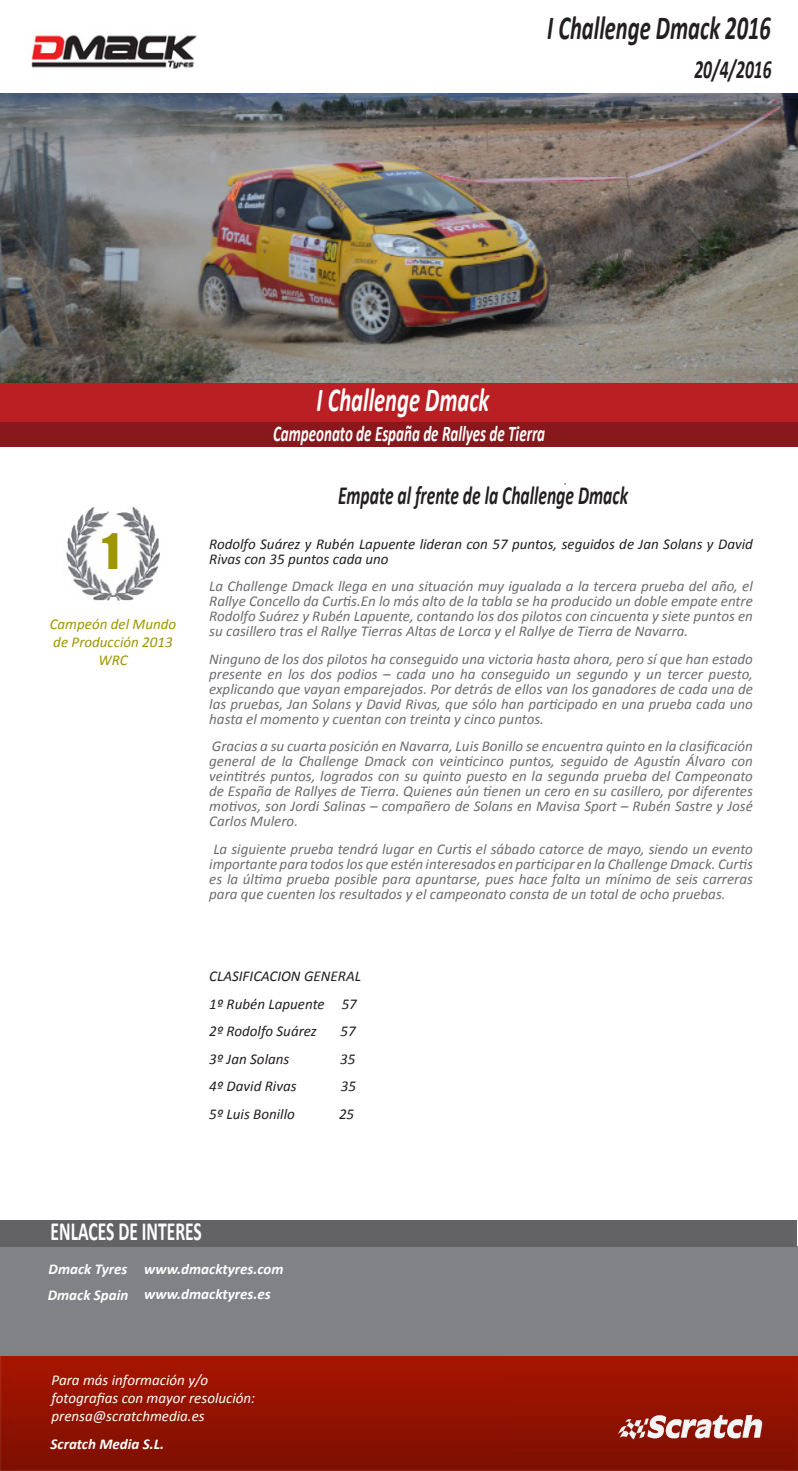
<style>
.page{position:relative;width:798px;height:1471px;background:#fff}
.page>*{position:absolute;margin:0;border:0;box-sizing:border-box;transform-origin:0 0}
.t1{font:45px "Impact";color:#9e9503}
.t2{font:italic 700 33.75px "Calibri";color:#231f20;scale:.67 1}
.t3{font:italic 700 33.75px "Calibri";color:#fff;scale:.67 1}
.t4{font:italic 700 26.25px "Calibri";color:#231f20;scale:.67 1}
.t5{font:700 26.25px "Calibri";color:#fff;scale:.67 1}
.t6{font:italic 700 22.5px "Calibri";color:#fff;scale:.67 1}
.t7{font:italic 15px/15px "Calibri";color:#6c6d70;text-align:justify}
.t8{font:italic 15px/27.5px "Calibri";color:#231f20}
.t9{font:italic 15px/18px "Calibri";color:#fff}
.t10{font:italic 700 15px "Calibri";color:#fff}
.t11{font:italic 15px/18px "Calibri";color:#9e9503;text-align:center}
</style>
<div class="page">
<img style="left:31px;top:35px;width:166px;height:34px">
<div style="left:0;top:1246px;width:797px;height:110px;background:#808285"></div>
<img style="left:0;top:1356px;width:507px;height:114px">
<img style="left:507px;top:1356px;width:290px;height:114px">
<img style="left:609px;top:1413px;width:160px;height:27px">
<img style="left:66px;top:507px;width:94px;height:94px">
<div style="left:1px;top:1220px;width:795px;height:26px;background:#636366"></div>
<img style="left:0;top:94px;width:797px;height:289px">
<div style="left:0;top:383px;width:797px;height:39px;background:#ba1f24"></div>
<div style="left:0;top:422px;width:797px;height:24px;background:#88181b"></div>
<h2 class="t2" style="left:547px;top:6px;width:335px">I Challenge Dmack 2016</h2>
<h3 class="t4" style="left:694px;top:53px;width:117px">20/4/2016</h3>
<h1 class="t1" style="left:102px;top:516px;width:19px">1</h1>
<p class="t11" style="left:50px;top:614px;width:128px">Campeón del Mundo de Producción 2013<br>WRC</p>
<h2 class="t3" style="left:316px;top:378px;width:259px">I Challenge Dmack</h2>
<h3 class="t6" style="left:273px;top:419px;width:407px">Campeonato de España de Rallyes de Tierra</h3>
<h3 class="t4" style="left:338px;top:478px;width:434px">Empate al frente de la Challenge Dmack</h3>
<p class="t8" style="left:209px;top:536px;width:545px;line-height:15px">Rodolfo Suárez y Rubén Lapuente lideran con 57 puntos, seguidos de Jan Solans y David<br>Rivas con 35 puntos cada uno</p>
<p class="t7" style="left:209px;top:578px;width:545px">La Challenge Dmack llega en una situación muy igualada a la tercera prueba del año, el Rallye Concello da Curtis.En lo más alto de la tabla se ha producido un doble empate entre Rodolfo Suárez y Rubén Lapuente, contando los dos pilotos con cincuenta y siete puntos en su casillero tras el Rallye Tierras Altas de Lorca y el Rallye de Tierra de Navarra.</p>
<p class="t7" style="left:209px;top:651px;width:545px">Ninguno de los dos pilotos ha conseguido una victoria hasta ahora, pero sí que han estado presente en los dos podios – cada uno ha conseguido un segundo y un tercer puesto, explicando que vayan emparejados. Por detrás de ellos van los ganadores de cada una de las pruebas, Jan Solans y David Rivas, que sólo han participado en una prueba cada uno hasta el momento y cuentan con treinta y cinco puntos.</p>
<p class="t7" style="left:209px;top:738px;width:545px">Gracias a su cuarta posición en Navarra, Luis Bonillo se encuentra quinto en la clasificación general de la Challenge Dmack con veinticinco puntos, seguido de Agustín Álvaro con veintitrés puntos, logrados con su quinto puesto en la segunda prueba del Campeonato de España de Rallyes de Tierra. Quienes aún tienen un cero en su casillero, por diferentes motivos, son Jordi Salinas – compañero de Solans en Mavisa Sport – Rubén Sastre y José Carlos Mulero.</p>
<p class="t7" style="left:209px;top:841px;width:545px">La siguiente prueba tendrá lugar en Curtis el sábado catorce de mayo, siendo un evento importante para todos los que estén interesados en participar en la Challenge Dmack. Curtis es la última prueba posible para apuntarse, pues hace falta un mínimo de seis carreras para que cuenten los resultados y el campeonato consta de un total de ocho pruebas.</p>
<p class="t8" style="left:209px;top:962px;width:153px">CLASIFICACION GENERAL<br>1º Rubén Lapuente 57<br>2º Rodolfo Suárez</p>
<p class="t8" style="left:340px;top:1017px;width:17px">57</p>
<p class="t8" style="left:209px;top:1044px;width:82px">3º Jan Solans</p>
<p class="t8" style="left:340px;top:1044px;width:17px">35</p>
<p class="t8" style="left:209px;top:1072px;width:89px">4º David Rivas</p>
<p class="t8" style="left:340px;top:1072px;width:17px">35</p>
<p class="t8" style="left:209px;top:1099px;width:87px">5º Luis Bonillo</p>
<p class="t8" style="left:339px;top:1099px;width:17px">25</p>
<h3 class="t5" style="left:51px;top:1215px;width:227px">ENLACES DE INTERES</h3>
<p class="t10" style="left:49px;top:1259px;width:236px">Dmack Tyres www.dmacktyres.com</p>
<p class="t10" style="left:48px;top:1284px;width:224px">Dmack Spain www.dmacktyres.es</p>
<p class="t9" style="left:51px;top:1370px;width:205px">Para más información y/o fotografias con mayor resolución: prensa@scratchmedia.es</p>
<p class="t10" style="left:51px;top:1434px;width:115px">Scratch Media S.L.</p>
</div>
